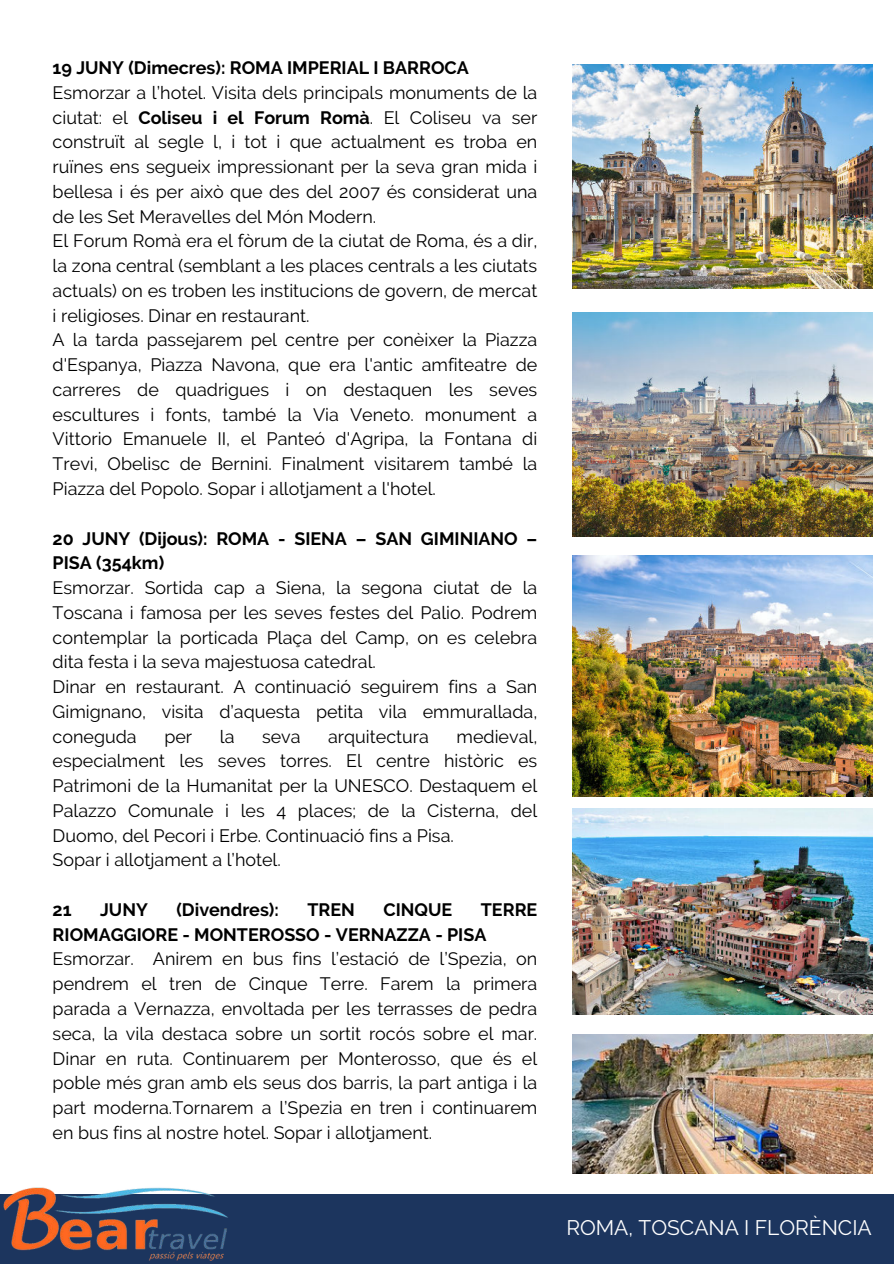
<style>
.page{position:relative;width:894px;height:1264px;background:#fff}
.page>*{position:absolute;margin:0;border:0;box-sizing:border-box;transform-origin:0 0}
.t1{font:21px "Raleway";color:#fff}
.t2{font:17.85px/24.8px "Raleway";color:#000}
.t3{font:700 17.85px/24.8px "Raleway";color:#000}
.s1{font-weight:700}
</style>
<div class="page">
<div style="left:0;top:1193px;width:893px;height:70px;background:#1c355e"></div>
<img style="left:572px;top:312px;width:300px;height:224px">
<img style="left:572px;top:555px;width:300px;height:241px">
<img style="left:572px;top:808px;width:300px;height:206px">
<img style="left:572px;top:64px;width:300px;height:224px">
<img style="left:572px;top:1034px;width:300px;height:139px">
<img style="left:0;top:1187px;width:236px;height:74px">
<p class="t3" style="left:53px;top:55px;width:417px">19 JUNY (Dimecres): ROMA IMPERIAL I BARROCA</p>
<p class="t2" style="left:53px;top:80px;width:486px">Esmorzar a l’hotel. Visita dels principals monuments de la ciutat: el <span class="s1">Coliseu i el Forum Romà</span>. El Coliseu va ser construït al segle l, i tot i que actualment es troba en ruïnes ens segueix impressionant per la seva gran mida i bellesa i és per això que des del 2007 és considerat una de les Set Meravelles del Món Modern.<br>El Forum Romà era el fòrum de la ciutat de Roma, és a dir, la zona central (semblant a les places centrals a les ciutats actuals) on es troben les institucions de govern, de mercat i religioses. Dinar en restaurant.<br>A la tarda passejarem pel centre per conèixer la Piazza d'Espanya, Piazza Navona, que era l'antic amfiteatre de carreres de quadrigues i on destaquen les seves escultures i fonts, també la Via Veneto. monument a Vittorio Emanuele II, el Panteó d'Agripa, la Fontana di Trevi, Obelisc de Bernini. Finalment visitarem també la Piazza del Popolo. Sopar i allotjament a l'hotel.</p>
<p class="t3" style="left:53px;top:526px;width:486px">20 JUNY (Dijous): ROMA - SIENA – SAN GIMINIANO –<br>PISA (354km)</p>
<p class="t2" style="left:53px;top:575px;width:486px">Esmorzar. Sortida cap a Siena, la segona ciutat de la Toscana i famosa per les seves festes del Palio. Podrem contemplar la porticada Plaça del Camp, on es celebra dita festa i la seva majestuosa catedral.<br>Dinar en restaurant. A continuació seguirem fins a San Gimignano, visita d’aquesta petita vila emmurallada, coneguda</p>
<p class="t2" style="left:53px;top:724px;width:486px;text-indent:404px">medieval, especialment les seves torres. El centre històric es Patrimoni de la Humanitat per la UNESCO. Destaquem el Palazzo Comunale i les 4 places; de la Cisterna, del Duomo, del Pecori i Erbe. Continuació fins a Pisa.<br>Sopar i allotjament a l’hotel.</p>
<p class="t3" style="left:53px;top:897px;width:20px">21</p>
<p class="t3" style="left:100px;top:897px;width:49px">JUNY</p>
<p class="t3" style="left:176px;top:897px;width:104px">(Divendres):</p>
<p class="t3" style="left:307px;top:897px;width:49px">TREN</p>
<p class="t3" style="left:383px;top:897px;width:70px">CINQUE</p>
<p class="t2" style="left:164px;top:724px;width:29px">per</p>
<p class="t2" style="left:220px;top:724px;width:16px">la</p>
<p class="t2" style="left:262px;top:724px;width:40px">seva</p>
<p class="t2" style="left:328px;top:724px;width:102px">arquitectura</p>
<p class="t3" style="left:53px;top:897px;width:486px;text-indent:428px">TERRE<br>RIOMAGGIORE - MONTEROSSO - VERNAZZA - PISA</p>
<p class="t2" style="left:53px;top:946px;width:486px;text-align:justify">Esmorzar. Anirem en bus fins l’estació de l’Spezia, on pendrem el tren de Cinque Terre. Farem la primera parada a Vernazza, envoltada per les terrasses de pedra seca, la vila destaca sobre un sortit rocós sobre el mar.<br>Dinar en ruta. Continuarem per Monterosso, que és el poble més gran amb els seus dos barris, la part antiga i la part moderna.Tornarem a l’Spezia en tren i continuarem en bus fins al nostre hotel. Sopar i allotjament.</p>
<p class="t1" style="left:566px;top:1215px;width:307px">ROMA, TOSCANA I FLORÈNCIA</p>
</div>
